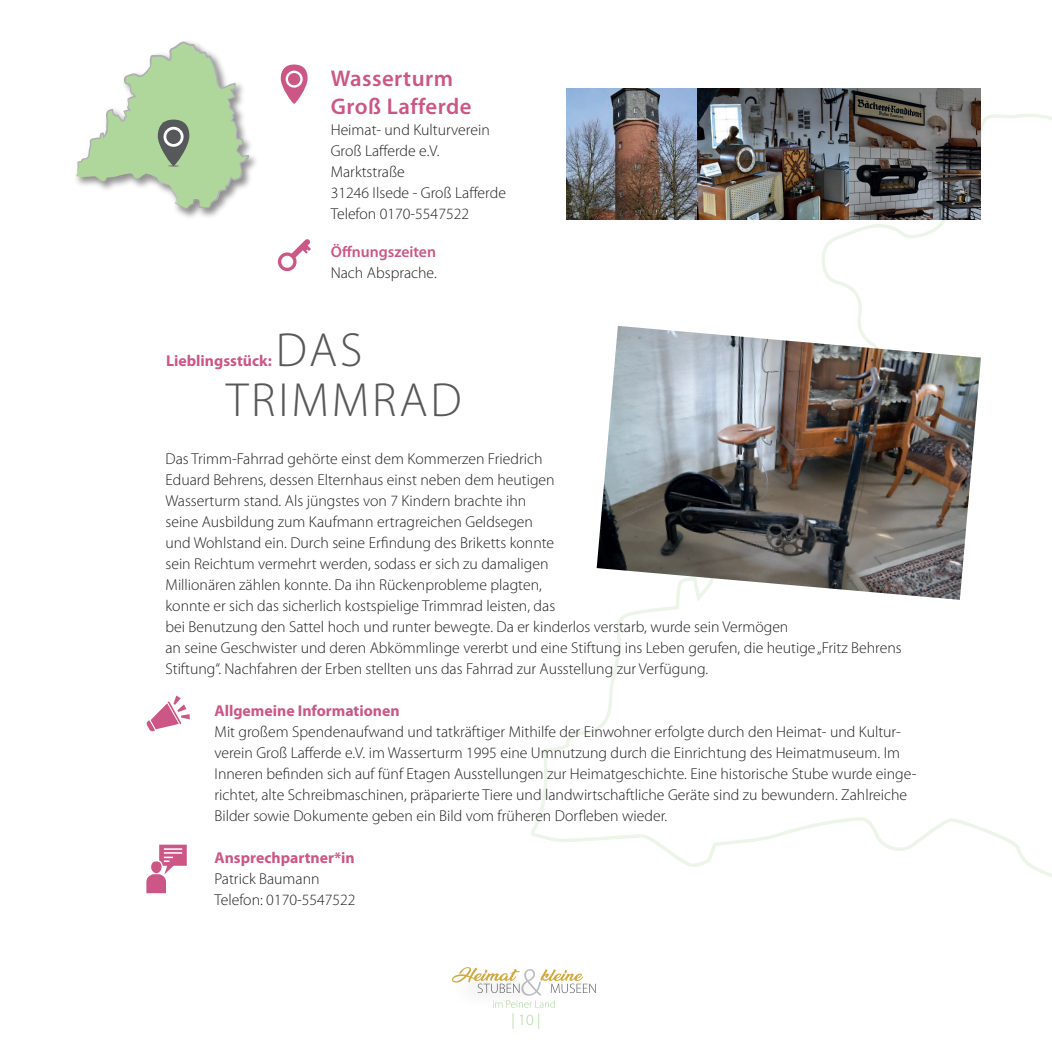
<style>
.page{position:relative;width:1052px;height:1052px;background:#fff}
.page>*{position:absolute;margin:0;border:0;box-sizing:border-box;transform-origin:0 0}
.t1{font:300 48.12px/50.1px "Myriad Pro";letter-spacing:.06em;color:#57585a}
.t2{font:600 22.75px/28px "Myriad Pro";letter-spacing:.02em;color:#cc5686}
.t3{font:300 15.75px/21px "Myriad Pro";color:#231f20}
.t4{font:700 15.75px "Myriad Pro";color:#cc5686}
.t5{font:600 15.75px "Myriad Pro";color:#cc5686}
.t6{font:300 15.75px "Myriad Pro";color:#aad59b}
</style>
<div class="page">
<svg style="left:531px;top:88px;width:521px;height:920px"></svg>
<img style="left:566px;top:88px;width:414px;height:132px">
<img style="left:596px;top:326px;width:385px;height:274px">
<svg style="left:146px;top:695px;width:44px;height:37px"></svg>
<svg style="left:146px;top:844px;width:41px;height:49px"></svg>
<div style="left:151px;top:861px;width:10px;height:12px;background:#cc5686;border-radius:50%"></div>
<img style="left:176px;top:142px;width:80px;height:76px">
<svg style="left:75px;top:41px;width:174px;height:168px"></svg>
<svg style="left:281px;top:64px;width:27px;height:40px"></svg>
<svg style="left:278px;top:239px;width:33px;height:32px"></svg>
<div style="left:449px;top:964px;width:96px;height:46px;background:#fff"></div>
<svg style="left:452px;top:967px;width:144px;height:40px"></svg>
<h2 class="t2" style="left:331px;top:64px;width:142px">Wasserturm<br>Groß Lafferde</h2>
<p class="t3" style="left:331px;top:119px;width:177px">Heimat- und Kulturverein<br>Groß Lafferde e.V.<br>Marktstraße<br>31246 Ilsede - Groß Lafferde<br>Telefon 0170-5547522</p>
<p class="t5" style="left:331px;top:243px;width:107px">Öffnungszeiten</p>
<p class="t3" style="left:331px;top:263px;width:108px">Nach Absprache.</p>
<h1 class="t1" style="left:226px;top:325px;width:237px;text-indent:50px">DAS<br>TRIMMRAD</h1>
<p class="t4" style="left:166px;top:352px;width:107px">Lieblingsstück:</p>
<p class="t3" style="left:165px;top:448px;width:738px">Das Trimm-Fahrrad gehörte einst dem Kommerzen Friedrich<br>Eduard Behrens, dessen Elternhaus einst neben dem heutigen<br>Wasserturm stand. Als jüngstes von 7 Kindern brachte ihn<br>seine Ausbildung zum Kaufmann ertragreichen Geldsegen<br>und Wohlstand ein. Durch seine Erfindung des Briketts konnte<br>sein Reichtum vermehrt werden, sodass er sich zu damaligen<br>Millionären zählen konnte. Da ihn Rückenprobleme plagten,<br>konnte er sich das sicherlich kostspielige Trimmrad leisten, das<br>bei Benutzung den Sattel hoch und runter bewegte. Da er kinderlos verstarb, wurde sein Vermögen<br>an seine Geschwister und deren Abkömmlinge vererbt und eine Stiftung ins Leben gerufen, die heutige „Fritz Behrens Stiftung“. Nachfahren der Erben stellten uns das Fahrrad zur Ausstellung zur Verfügung.</p>
<p class="t4" style="left:214px;top:701px;width:187px">Allgemeine Informationen</p>
<p class="t3" style="left:214px;top:721px;width:703px">Mit großem Spendenaufwand und tatkräftiger Mithilfe der Einwohner erfolgte durch den Heimat- und Kultur&shy;verein Groß Lafferde e.V. im Wasserturm 1995 eine Umnutzung durch die Einrichtung des Heimatmuseum. Im Inneren befinden sich auf fünf Etagen Ausstellungen zur Heimatgeschichte. Eine historische Stube wurde einge&shy;richtet, alte Schreibmaschinen, präparierte Tiere und landwirtschaftliche Geräte sind zu bewundern. Zahlreiche Bilder sowie Dokumente geben ein Bild vom früheren Dorfleben wieder.</p>
<p class="t4" style="left:214px;top:848px;width:142px">Ansprechpartner*in</p>
<p class="t3" style="left:214px;top:868px;width:143px">Patrick Baumann<br>Telefon: 0170-5547522</p>
<p class="t6" style="left:511px;top:1011px;width:30px">| 10 |</p>
</div>
